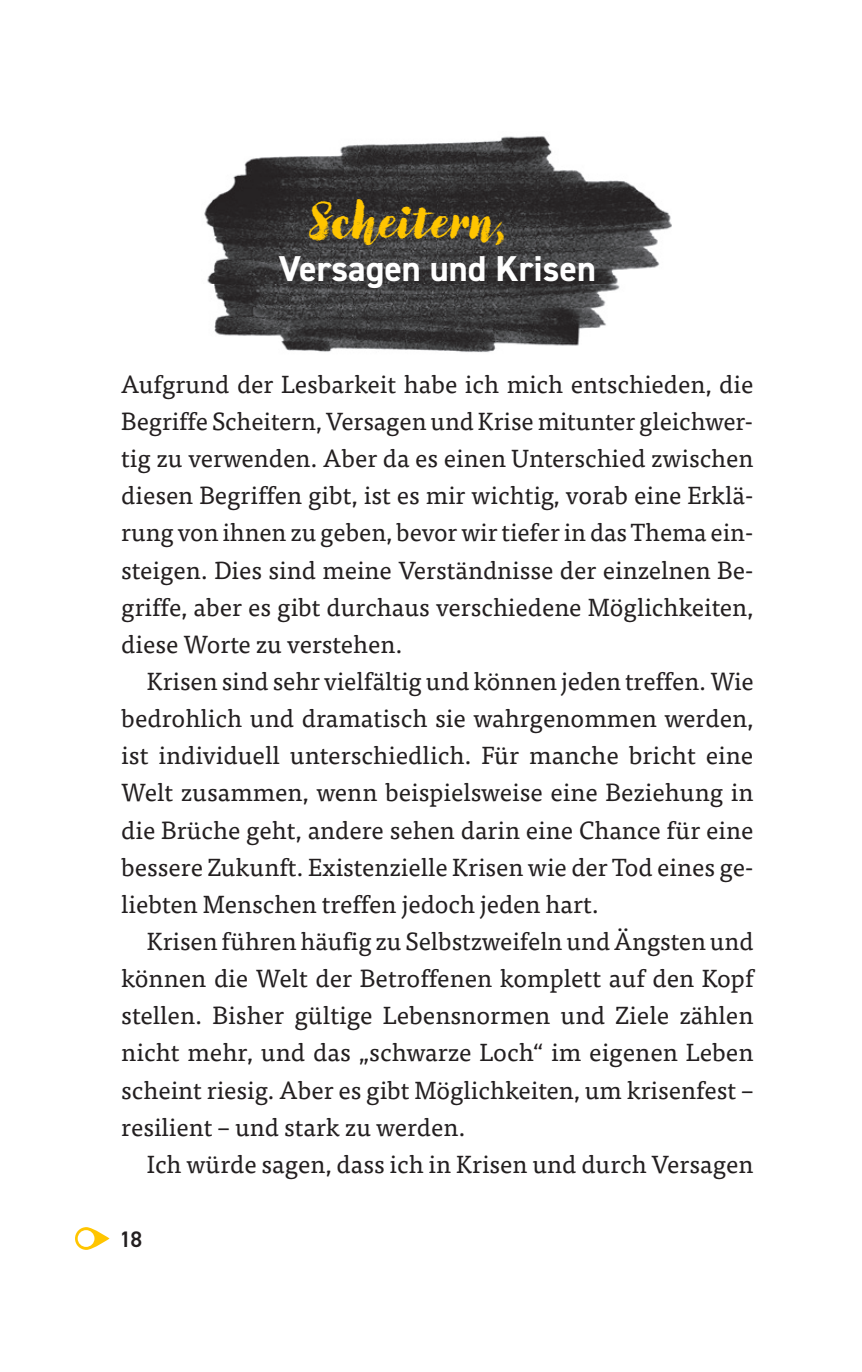
<style>
.page{position:relative;width:862px;height:1372px;background:#fff}
.page>*{position:absolute;margin:0;border:0;box-sizing:border-box;transform-origin:0 0}
.t1{font:800 49.5px "Canvas Script";color:#ffc500}
.t2{font:700 36px "DIN2014";color:#fff}
.t3{font:24.75px/37.1px "Tisa Pro";color:#231f20;text-align:justify}
.t4{font:600 22.5px "DIN2014";color:#231f20}
</style>
<div class="page">
<img style="left:204px;top:136px;width:468px;height:216px">
<svg style="left:75px;top:1226px;width:34px;height:23px"></svg>
<div style="left:78px;top:1229px;width:16px;height:17px;background:#fff;border-radius:50%"></div>
<h1 class="t1" style="left:311px;top:189px;width:200px">Scheitern,</h1>
<h2 class="t2" style="left:278px;top:245px;width:318px">Versagen und Krisen</h2>
<p class="t3" style="left:121px;top:364px;width:633px">Aufgrund der Lesbarkeit habe ich mich entschieden, die Begriffe Scheitern, Versagen und Krise mitunter gleichwer&shy;tig zu verwenden. Aber da es einen Unterschied zwischen diesen Begriffen gibt, ist es mir wichtig, vorab eine Erklä&shy;rung von ihnen zu geben, bevor wir tiefer in das Thema ein&shy;steigen. Dies sind meine Verständnisse der einzelnen Be&shy;griffe, aber es gibt durchaus verschiedene Möglichkeiten, diese Worte zu verstehen.</p>
<p class="t3" style="left:121px;top:661px;width:633px;text-indent:26px">Krisen sind sehr vielfältig und können jeden treffen. Wie bedrohlich und dramatisch sie wahrgenommen werden, ist individuell unterschiedlich. Für manche bricht eine Welt zusammen, wenn beispielsweise eine Beziehung in die Brüche geht, andere sehen darin eine Chance für eine bessere Zukunft. Existenzielle Krisen wie der Tod eines ge&shy;liebten Menschen treffen jedoch jeden hart.</p>
<p class="t3" style="left:121px;top:921px;width:633px;text-indent:26px">Krisen führen häufig zu Selbstzweifeln und Ängsten und können die Welt der Betroffenen komplett auf den Kopf stellen. Bisher gültige Lebensnormen und Ziele zählen nicht mehr, und das „schwarze Loch“ im eigenen Leben scheint riesig. Aber es gibt Möglichkeiten, um krisenfest – resilient – und stark zu werden.</p>
<p class="t3" style="left:147px;top:1144px;width:607px">Ich würde sagen, dass ich in Krisen und durch Versagen</p>
<p class="t4" style="left:120px;top:1224px;width:24px">18</p>
</div>
